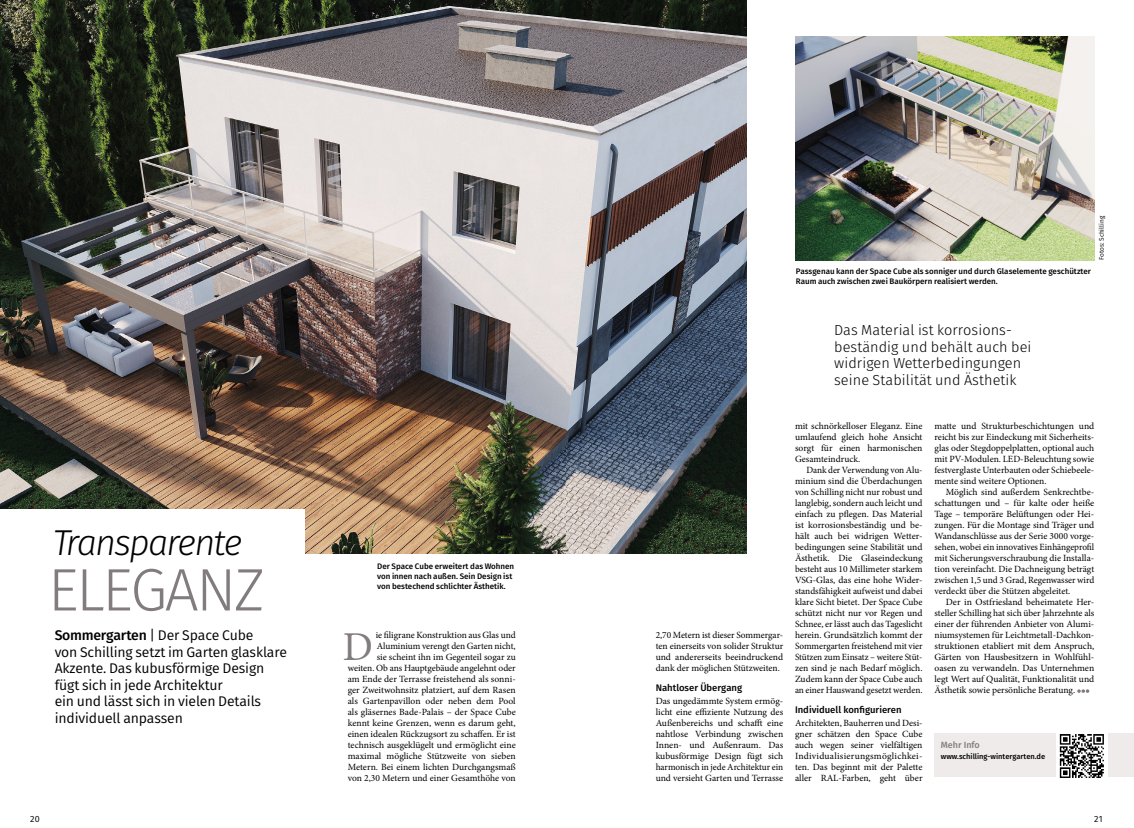
<style>
.page{position:relative;width:1134px;height:828px;background:#fff}
.page>*{position:absolute;margin:0;border:0;box-sizing:border-box;transform-origin:0 0}
.t1{font:300 60px "Fira Sans";letter-spacing:-.045em;color:#827c7f}
.t2{font:41px "Minion Pro";color:#827c7f}
.t3{font:italic 300 36px "Fira Sans";letter-spacing:-.05em;color:#000}
.t4{font:300 14.5px/16.5px "Fira Sans";letter-spacing:.005em;color:#000}
.t5{font:14px/16.5px "Fira Sans";letter-spacing:-.01em;color:#000}
.t6{font:9.5px/11px "Minion Pro";color:#000;text-align:justify}
.t7{font:500 9px "Fira Sans";color:#827c7f}
.t8{font:9px "Fira Sans";color:#000}
.t9{font:500 8px/10px "Fira Sans";color:#000}
.t10{font:500 7.5px "Fira Sans";color:#000}
.t11{font:6.5px "Fira Sans";color:#000}
.s1{font-weight:500}
.s2{font-family:"Fira Sans";font-weight:500}
</style>
<div class="page">
<img style="left:0;top:0;width:746px;height:554px">
<div style="left:0;top:509px;width:305px;height:244px;background:#fff"></div>
<img style="left:795px;top:37px;width:299px;height:223px">
<svg style="left:1077px;top:689px;width:12px;height:4px"></svg>
<div style="left:934px;top:733px;width:200px;height:44px;background:#eeebea"></div>
<img style="left:1056px;top:733px;width:51px;height:45px">
<p class="t8" style="left:30px;top:812px;width:11px">20</p>
<p class="t3" style="left:53px;top:516px;width:191px">Transparente</p>
<p class="t1" style="left:48px;top:547px;width:218px">ELEGANZ</p>
<p class="t9" style="left:377px;top:561px;width:139px">Der Space Cube erweitert das Wohnen von innen nach außen. Sein Design ist von bestechend schlichter Ästhetik.</p>
<p class="t5" style="left:55px;top:627px;width:234px"><span class="s1">Sommergarten</span> | Der Space Cube<br>von Schilling setzt im Garten glasklare<br>Akzente. Das kubusförmige Design fügt sich in jede Architektur<br>ein und lässt sich in vielen Details individuell anpassen</p>
<p class="t6" style="left:348px;top:629px;width:170px;text-align:right">ie filigrane Konstruktion aus Glas und Aluminium verengt den Garten nicht,<br>sie scheint ihn im Gegenteil sogar zu weiten. Ob ans Hauptgebäude angelehnt oder am Ende der Terrasse freistehend als sonni&shy;ger Zweitwohnsitz platziert, auf dem Rasen als Gartenpavillon oder neben dem Pool als gläsernes Bade-Palais – der Space Cube kennt keine Grenzen, wenn es darum geht, einen idealen Rückzugsort zu schaffen. Er ist technisch ausgeklügelt und ermöglicht eine maximal mögliche Stützweite von sieben Metern. Bei einem lichten Durchgangsmaß von 2,30 Metern und einer Gesamthöhe von</p>
<p class="t2" style="left:343px;top:619px;width:32px">D</p>
<p class="t11" style="left:1097px;top:260px;width:45px;rotate:-90deg">Fotos: Schilling</p>
<p class="t9" style="left:796px;top:266px;width:297px">Passgenau kann der Space Cube als sonniger und durch Glaselemente geschützter<br>Raum auch zwischen zwei Baukörpern realisiert werden.</p>
<p class="t4" style="left:834px;top:322px;width:199px">Das Material ist korrosions&shy;beständig und behält auch bei widrigen Wetterbedingungen seine Stabilität und Ästhetik</p>
<p class="t6" style="left:656px;top:629px;width:129px">2,70 Metern ist dieser Sommergar&shy;ten einerseits von solider Struktur und andererseits beeindruckend dank der möglichen Stützweiten.</p>
<p class="t6" style="left:656px;top:681px;width:129px;line-height:13px"><span class="s2">Nahtloser Übergang<br></span>Das ungedämmte System ermög-</p>
<p class="t6" style="left:656px;top:706px;width:129px">licht eine effiziente Nutzung des Außenbereichs und schafft eine nahtlose Verbindung zwischen Innen- und Außenraum. Das kubusförmige Design fügt sich harmonisch in jede Architektur ein und versieht Garten und Terrasse</p>
<p class="t6" style="left:795px;top:420px;width:129px">mit schnörkelloser Eleganz. Eine</p>
<p class="t6" style="left:795px;top:431px;width:129px">umlaufend gleich hohe Ansicht</p>
<p class="t6" style="left:795px;top:442px;width:129px">sorgt für einen harmonischen</p>
<p class="t6" style="left:795px;top:453px;width:67px">Gesamteindruck.</p>
<p class="t6" style="left:806px;top:464px;width:118px">Dank der Verwendung von Alu-</p>
<p class="t6" style="left:795px;top:475px;width:129px">minium sind die Überdachungen</p>
<p class="t6" style="left:795px;top:486px;width:129px">von Schilling nicht nur robust und</p>
<p class="t6" style="left:795px;top:497px;width:129px">langlebig, sondern auch leicht und</p>
<p class="t6" style="left:795px;top:508px;width:129px">einfach zu pflegen. Das Material</p>
<p class="t6" style="left:795px;top:519px;width:129px">ist korrosionsbeständig und be-</p>
<p class="t6" style="left:795px;top:530px;width:129px">hält auch bei widrigen Wetter-</p>
<p class="t6" style="left:795px;top:541px;width:129px">bedingungen seine Stabilität und</p>
<p class="t6" style="left:795px;top:552px;width:129px">Ästhetik. Die Glaseindeckung</p>
<p class="t6" style="left:795px;top:563px;width:129px">besteht aus 10 Millimeter starkem</p>
<p class="t6" style="left:795px;top:574px;width:129px">VSG-Glas, das eine hohe Wider-</p>
<p class="t6" style="left:795px;top:585px;width:129px">standsfähigkeit aufweist und dabei</p>
<p class="t6" style="left:795px;top:596px;width:129px">klare Sicht bietet. Der Space Cube</p>
<p class="t6" style="left:795px;top:607px;width:129px">schützt nicht nur vor Regen und</p>
<p class="t6" style="left:795px;top:618px;width:129px">Schnee, er lässt auch das Tageslicht</p>
<p class="t6" style="left:795px;top:629px;width:129px">herein. Grundsätzlich kommt der</p>
<p class="t6" style="left:795px;top:640px;width:129px">Sommergarten freistehend mit vier</p>
<p class="t6" style="left:795px;top:651px;width:129px">Stützen zum Einsatz – weitere Stüt-</p>
<p class="t6" style="left:795px;top:662px;width:129px">zen sind je nach Bedarf möglich.</p>
<p class="t6" style="left:795px;top:673px;width:129px">Zudem kann der Space Cube auch</p>
<p class="t6" style="left:795px;top:684px;width:129px">an einer Hauswand gesetzt werden.</p>
<p class="t6" style="left:795px;top:703px;width:129px;line-height:13px"><span class="s2">Individuell konfigurieren<br></span>Architekten, Bauherren und Desi-</p>
<p class="t6" style="left:795px;top:728px;width:129px">gner schätzen den Space Cube auch wegen seiner vielfältigen Individualisierungsmöglichkei&shy;ten. Das beginnt mit der Palette aller RAL-Farben, geht über</p>
<p class="t6" style="left:934px;top:420px;width:161px">matte und Strukturbeschichtungen und</p>
<p class="t6" style="left:934px;top:431px;width:161px">reicht bis zur Eindeckung mit Sicherheits-</p>
<p class="t6" style="left:934px;top:442px;width:161px">glas oder Stegdoppelplatten, optional auch</p>
<p class="t6" style="left:934px;top:453px;width:161px">mit PV-Modulen. LED-Beleuchtung sowie</p>
<p class="t6" style="left:934px;top:464px;width:161px">festverglaste Unterbauten oder Schiebeele-</p>
<p class="t6" style="left:934px;top:475px;width:114px">mente sind weitere Optionen.</p>
<p class="t6" style="left:946px;top:486px;width:150px">Möglich sind außerdem Senkrechtbe-</p>
<p class="t6" style="left:934px;top:497px;width:161px">schattungen und – für kalte oder heiße</p>
<p class="t6" style="left:934px;top:508px;width:161px">Tage – temporäre Belüftungen oder Hei-</p>
<p class="t6" style="left:934px;top:519px;width:161px">zungen. Für die Montage sind Träger und</p>
<p class="t6" style="left:934px;top:530px;width:161px">Wandanschlüsse aus der Serie 3000 vorge-</p>
<p class="t6" style="left:934px;top:541px;width:161px">sehen, wobei ein innovatives Einhängeprofil</p>
<p class="t6" style="left:934px;top:552px;width:161px">mit Sicherungsverschraubung die Installa-</p>
<p class="t6" style="left:934px;top:563px;width:161px">tion vereinfacht. Die Dachneigung beträgt</p>
<p class="t6" style="left:934px;top:574px;width:161px">zwischen 1,5 und 3 Grad, Regenwasser wird</p>
<p class="t6" style="left:934px;top:585px;width:137px">verdeckt über die Stützen abgeleitet.</p>
<p class="t6" style="left:946px;top:596px;width:150px">Der in Ostfriesland beheimatete Her-</p>
<p class="t6" style="left:934px;top:607px;width:161px">steller Schilling hat sich über Jahrzehnte als</p>
<p class="t6" style="left:934px;top:618px;width:161px">einer der führenden Anbieter von Alumi-</p>
<p class="t6" style="left:934px;top:629px;width:161px">niumsystemen für Leichtmetall-Dachkon-</p>
<p class="t6" style="left:934px;top:640px;width:161px">struktionen etabliert mit dem Anspruch,</p>
<p class="t6" style="left:934px;top:651px;width:161px">Gärten von Hausbesitzern in Wohlfühl-</p>
<p class="t6" style="left:934px;top:662px;width:161px">oasen zu verwandeln. Das Unternehmen</p>
<p class="t6" style="left:934px;top:673px;width:161px">legt Wert auf Qualität, Funktionalität und</p>
<p class="t6" style="left:934px;top:684px;width:142px">Ästhetik sowie persönliche Beratung.</p>
<p class="t7" style="left:941px;top:738px;width:41px">Mehr Info</p>
<p class="t10" style="left:941px;top:750px;width:106px">www.schilling-wintergarten.de</p>
<p class="t8" style="left:1094px;top:812px;width:10px">21</p>
</div>
